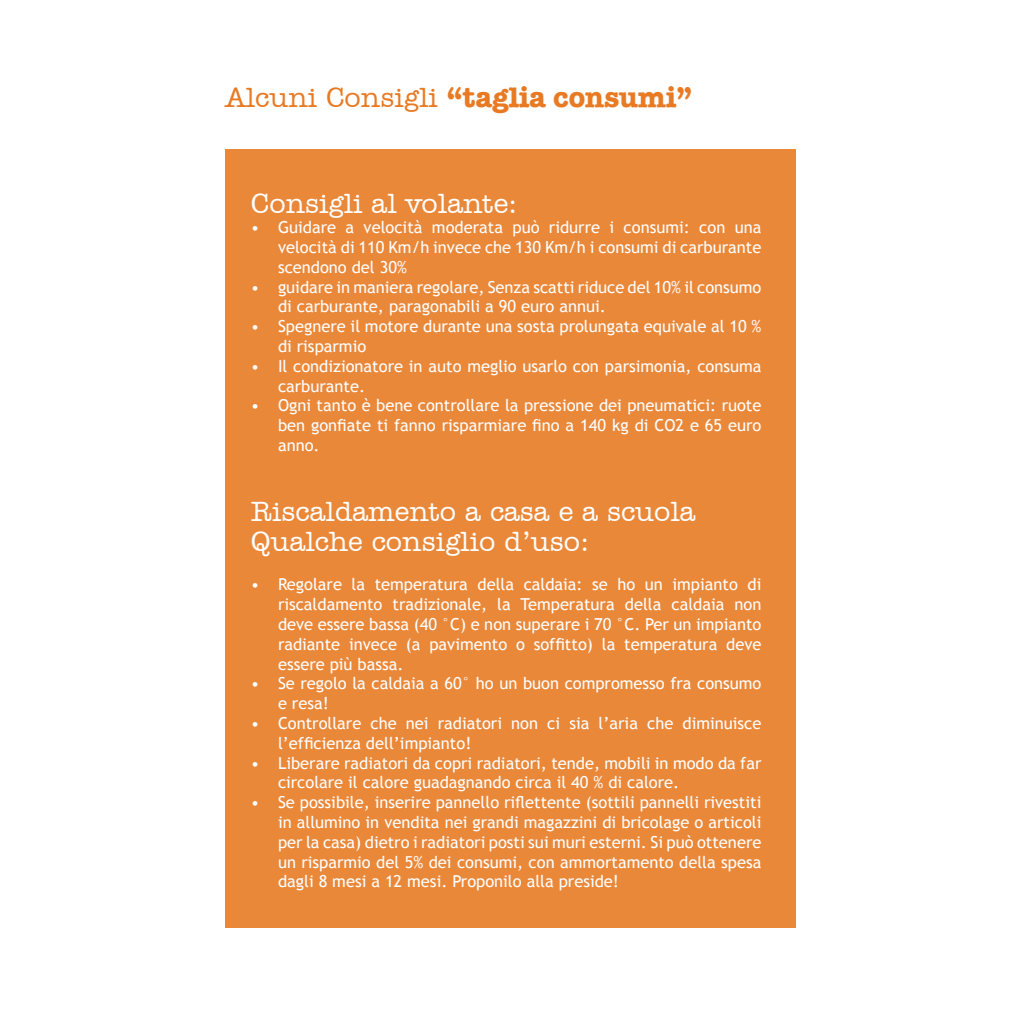
<style>
.page{position:relative;width:1021px;height:1021px;background:#fff}
.page>*{position:absolute;margin:0;border:0;box-sizing:border-box;transform-origin:0 0}
.t1{font:500 28.5px/30px "Amer Typewriter IT Cby BT";color:#fff}
.t2{font:700 28.5px "American Typewriter LT";color:#e87a24}
.t3{font:16.5px/19.8px "Trebuchet MS";color:#fff}
.s1{font-family:"Amer Typewriter IT Cby BT";font-weight:500}
</style>
<div class="page">
<div style="left:225px;top:149px;width:570px;height:778px;background:#ea883a"></div>
<h1 class="t2" style="left:225px;top:80px;width:468px"><span class="s1">Alcuni Consigli</span> “taglia consumi”</h1>
<h1 class="t1" style="left:251px;top:188px;width:268px">Consigli al volante:</h1>
<p class="t3" style="left:278px;top:218px;width:485px;text-align:justify;text-indent:-27px">• Guidare a velocità moderata può ridurre i consumi: con una velocità di 110 Km/h invece che 130 Km/h i consumi di carburante scendono del 30%</p>
<p class="t3" style="left:278px;top:277px;width:485px;text-indent:-27px">• guidare in maniera regolare, Senza scatti riduce del 10% il consumo di carburante, paragonabili a 90 euro annui.</p>
<p class="t3" style="left:278px;top:317px;width:485px;text-indent:-27px">• Spegnere il motore durante una sosta prolungata equivale al 10 % di risparmio</p>
<p class="t3" style="left:278px;top:356px;width:485px;text-indent:-27px">• Il condizionatore in auto meglio usarlo con parsimonia, consuma carburante.</p>
<p class="t3" style="left:278px;top:396px;width:485px;text-align:justify;text-indent:-27px">• Ogni tanto è bene controllare la pressione dei pneumatici: ruote ben gonfiate ti fanno risparmiare fino a 140 kg di CO2 e 65 euro anno.</p>
<h1 class="t1" style="left:251px;top:495px;width:446px">Riscaldamento a casa e a scuola<br>Qualche consiglio d’uso:</h1>
<p class="t3" style="left:278px;top:575px;width:485px;text-align:justify;text-indent:-27px">• Regolare la temperatura della caldaia: se ho un impianto di riscaldamento tradizionale, la Temperatura della caldaia non deve essere bassa (40 °C) e non superare i 70 °C. Per un impianto radiante invece (a pavimento o soffitto) la temperatura deve essere più bassa.</p>
<p class="t3" style="left:278px;top:674px;width:485px;text-indent:-27px">• Se regolo la caldaia a 60° ho un buon compromesso fra consumo e resa!</p>
<p class="t3" style="left:278px;top:713px;width:485px;text-indent:-27px">• Controllare che nei radiatori non ci sia l’aria che diminuisce l’efficienza dell’impianto!</p>
<p class="t3" style="left:278px;top:753px;width:485px;text-indent:-27px">• Liberare radiatori da copri radiatori, tende, mobili in modo da far circolare il calore guadagnando circa il 40 % di calore.</p>
<p class="t3" style="left:278px;top:792px;width:485px;text-align:justify;text-indent:-27px">• Se possibile, inserire pannello riflettente (sottili pannelli rivestiti in allumino in vendita nei grandi magazzini di bricolage o articoli per la casa) dietro i radiatori posti sui muri esterni. Si può ottenere un risparmio del 5% dei consumi, con ammortamento della spesa dagli 8 mesi a 12 mesi. Proponilo alla preside!</p>
</div>
